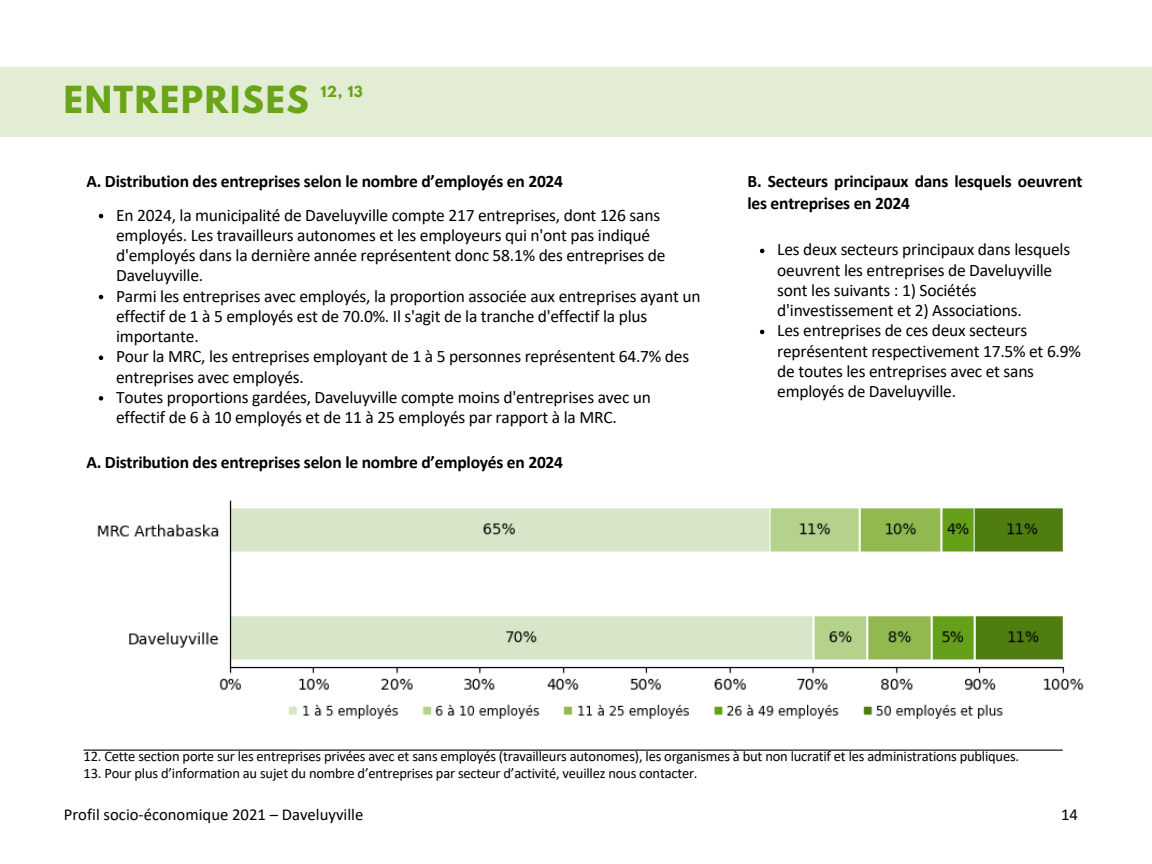
<style>
.page{position:relative;width:1152px;height:864px;background:#fff}
.page>*{position:absolute;margin:0;border:0;box-sizing:border-box;transform-origin:0 0}
.t1{font:700 33px "League Spartan";letter-spacing:.05em;color:#69a517}
.t2{font:17.55px/20.2px "Calibri";letter-spacing:-.015em;color:#000}
.t3{font:700 17.55px/21.3px "Calibri";letter-spacing:-.015em;color:#000}
.t4{font:16.65px "Calibri";color:#000}
.t5{font:14.55px "Calibri";letter-spacing:-.015em;color:#000}
.t6{font:700 13.5px "League Spartan";color:#69a517}
</style>
<div class="page">
<div style="left:0;top:67px;width:1152px;height:70px;background:#e2edd3"></div>
<hr style="left:84px;top:750px;width:979px;height:1px;background:#000">
<img style="left:97px;top:500px;width:987px;height:219px">
<svg style="left:99px;top:214px;width:4px;height:4px"></svg>
<svg style="left:99px;top:295px;width:4px;height:4px"></svg>
<svg style="left:99px;top:356px;width:4px;height:4px"></svg>
<svg style="left:99px;top:396px;width:4px;height:5px"></svg>
<svg style="left:760px;top:249px;width:4px;height:4px"></svg>
<svg style="left:760px;top:330px;width:4px;height:4px"></svg>
<p class="t1" style="left:64px;top:84px;width:246px">ENTREPRISES</p>
<h3 class="t6" style="left:321px;top:85px;width:44px">12, 13</h3>
<p class="t3" style="left:86px;top:172px;width:478px">A. Distribution des entreprises selon le nombre d’employés en 2024</p>
<p class="t2" style="left:116px;top:206px;width:551px">En 2024, la municipalité de Daveluyville compte 217 entreprises, dont 126 sans employés. Les travailleurs autonomes et les employeurs qui n'ont pas indiqué d'employés dans la dernière année représentent donc 58.1% des entreprises de Daveluyville.</p>
<p class="t2" style="left:116px;top:287px;width:586px">Parmi les entreprises avec employés, la proportion associée aux entreprises ayant un effectif de 1 à 5 employés est de 70.0%. Il s'agit de la tranche d'effectif la plus importante.</p>
<p class="t2" style="left:116px;top:348px;width:575px">Pour la MRC, les entreprises employant de 1 à 5 personnes représentent 64.7% des entreprises avec employés.</p>
<h2 class="t2" style="left:116px;top:388px;width:536px">Toutes proportions gardées, Daveluyville compte moins d'entreprises avec un effectif de 6 à 10 employés et de 11 à 25 employés par rapport à la MRC.</h2>
<h2 class="t3" style="left:86px;top:453px;width:478px">A. Distribution des entreprises selon le nombre d’employés en 2024</h2>
<p class="t3" style="left:748px;top:172px;width:337px">B. Secteurs principaux dans lesquels oeuvrent les entreprises en 2024</p>
<p class="t2" style="left:777px;top:241px;width:294px">Les deux secteurs principaux dans lesquels oeuvrent les entreprises de Daveluyville sont les suivants : 1) Sociétés d'investissement et 2) Associations.</p>
<p class="t2" style="left:777px;top:322px;width:305px">Les entreprises de ces deux secteurs représentent respectivement 17.5% et 6.9% de toutes les entreprises avec et sans employés de Daveluyville.</p>
<h1 class="t5" style="left:84px;top:750px;width:937px">12. Cette section porte sur les entreprises privées avec et sans employés (travailleurs autonomes), les organismes à but non lucratif et les administrations publiques.</h1>
<h4 class="t5" style="left:84px;top:767px;width:616px">13. Pour plus d’information au sujet du nombre d’entreprises par secteur d’activité, veuillez nous contacter.</h4>
<p class="t4" style="left:64px;top:808px;width:301px">Profil socio-économique 2021 – Daveluyville</p>
<p class="t4" style="left:1061px;top:808px;width:18px">14</p>
</div>
